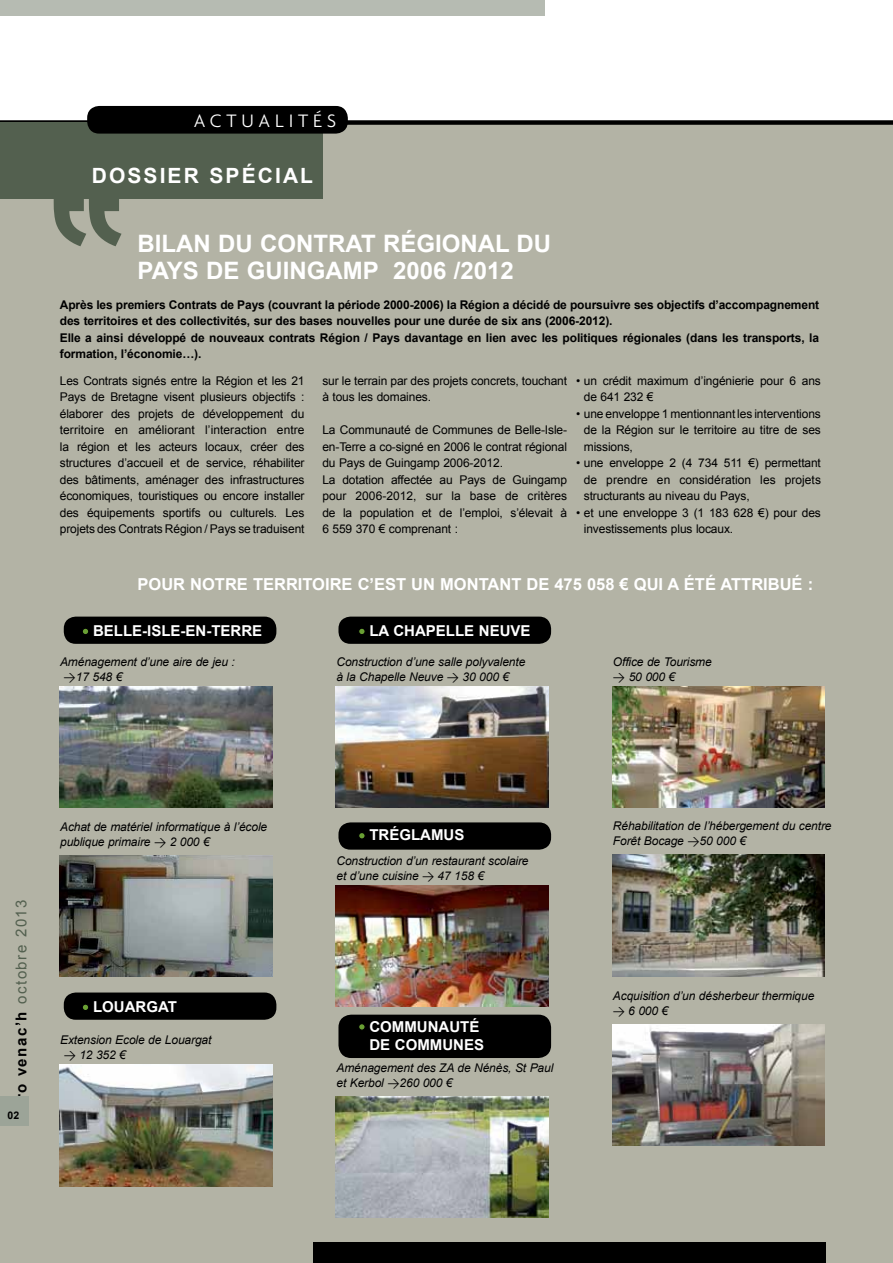
<style>
.page{position:relative;width:893px;height:1263px;background:#fff}
.page>*{position:absolute;margin:0;border:0;box-sizing:border-box;transform-origin:0 0}
.t1{font:700 24px "Arial";color:#fff}
.t2{font:700 21px "Arial";color:#fff}
.t3{font:300 19.5px "Agenda";letter-spacing:.25em;color:#fff}
.t4{font:700 16.5px "Arial";color:#fff}
.t5{font:700 15px/18px "Arial";color:#fff}
.t6{font:15px "Arial";letter-spacing:.1em;color:#53604f}
.t7{font:12px/16.5px "Arial";letter-spacing:-.01em;color:#000}
.t8{font:italic 12px/15px "Arial";letter-spacing:-.01em;color:#000}
.t9{font:700 12px/16.5px "Arial";letter-spacing:-.01em;color:#000}
.t10{font:700 10.5px "Arial";color:#000}
.s1{font-family:"DIN";font-style:normal}
.s2{font-weight:700;color:#000}
</style>
<div class="page">
<div style="left:0;top:124px;width:893px;height:1139px;background:#b3b3a5"></div>
<div style="left:64px;top:617px;width:212px;height:27px;background:#000;border-radius:12px"></div>
<div style="left:64px;top:992px;width:212px;height:28px;background:#000;border-radius:12px"></div>
<div style="left:338px;top:617px;width:213px;height:27px;background:#000;border-radius:12px"></div>
<div style="left:338px;top:822px;width:213px;height:28px;background:#000;border-radius:12px"></div>
<div style="left:338px;top:1015px;width:213px;height:43px;background:#000;border-radius:13px"></div>
<div style="left:0;top:120px;width:893px;height:5px;background:#000"></div>
<div style="left:0;top:0;width:545px;height:16px;background:#b6bbb2"></div>
<div style="left:0;top:122px;width:322px;height:76px;background:#53604f"></div>
<svg style="left:54px;top:198px;width:68px;height:48px"></svg>
<div style="left:313px;top:1242px;width:513px;height:21px;background:#000"></div>
<div style="left:0;top:1096px;width:28px;height:29px;background:#9ca498"></div>
<div style="left:82px;top:628px;width:7px;height:7px;background:#6aa034;border-radius:50%"></div>
<div style="left:82px;top:627px;width:7px;height:8px;border:1px solid #000;border-radius:50%"></div>
<div style="left:82px;top:1004px;width:7px;height:6px;background:#6aa034;border-radius:50%"></div>
<div style="left:82px;top:1003px;width:7px;height:8px;border:1px solid #000;border-radius:50%"></div>
<div style="left:359px;top:628px;width:6px;height:7px;background:#6aa034;border-radius:50%"></div>
<div style="left:358px;top:627px;width:8px;height:8px;border:1px solid #000;border-radius:50%"></div>
<div style="left:359px;top:832px;width:6px;height:7px;background:#6aa034;border-radius:50%"></div>
<div style="left:358px;top:832px;width:8px;height:8px;border:1px solid #000;border-radius:50%"></div>
<svg style="left:360px;top:1025px;width:4px;height:4px"></svg>
<div style="left:358px;top:1023px;width:8px;height:8px;border:1px solid #000;border-radius:50%"></div>
<img style="left:60px;top:686px;width:212px;height:122px">
<img style="left:336px;top:686px;width:213px;height:122px">
<img style="left:612px;top:686px;width:213px;height:122px">
<img style="left:612px;top:855px;width:213px;height:122px">
<img style="left:336px;top:885px;width:213px;height:122px">
<img style="left:336px;top:1096px;width:213px;height:122px">
<img style="left:60px;top:855px;width:212px;height:122px">
<img style="left:60px;top:1065px;width:212px;height:121px">
<img style="left:612px;top:1024px;width:213px;height:122px">
<div style="left:87px;top:106px;width:261px;height:28px;background:#000;border-radius:12px"></div>
<h3 class="t3" style="left:194px;top:110px;width:144px">ACTUALITÉS</h3>
<h2 class="t2" style="left:92px;top:164px;width:17px">dossier</h2>
<h2 class="t2" style="left:209px;top:164px;width:105px">spécial</h2>
<h1 class="t1" style="left:137px;top:230px;width:158px">Bilan du contrat</h1>
<h1 class="t1" style="left:383px;top:230px;width:34px">Régiona</h1>
<h1 class="t1" style="left:495px;top:230px;width:39px">l du</h1>
<h1 class="t1" style="left:137px;top:257px;width:145px">Pays de Guinga</h1>
<h1 class="t1" style="left:343px;top:257px;width:173px">mp 2006 /2012</h1>
<p class="t9" style="left:60px;top:296px;width:761px">Après les premiers Contrats de Pays (couvrant la période 2000-2006) la Région a décidé de poursuivre ses objectifs d’accompagnement des territoires et des collectivités, sur des bases nouvelles pour une durée de six ans (2006-2012).<br>Elle a ainsi développé de nouveaux contrats Région / Pays davantage en lien avec les politiques régionales (dans les transports, la formation, l’économie…).</p>
<p class="t7" style="left:322px;top:372px;width:246px">sur le terrain par des projets concrets, touchant à tous les domaines.</p>
<p class="t7" style="left:322px;top:422px;width:246px">La Communauté de Communes de Belle-Isle&shy;en-Terre a co-signé en 2006 le contrat régional du Pays de Guingamp 2006-2012.<br>La dotation affectée au Pays de Guingamp pour 2006-2012, sur la base de critères de la population et de l’emploi, s’élevait à 6 559 370 € comprenant :</p>
<p class="t7" style="left:584px;top:372px;width:239px;text-indent:-8px">• un crédit maximum d’ingénierie pour 6 ans de 641 232 €</p>
<p class="t7" style="left:584px;top:405px;width:239px;text-align:justify;text-indent:-8px">• une enveloppe 1 mentionnant les interventions de la Région sur le territoire au titre de ses missions,</p>
<p class="t7" style="left:584px;top:455px;width:239px;text-align:justify;text-indent:-8px">• une enveloppe 2 (4 734 511 €) permettant de prendre en considération les projets structurants au niveau du Pays,</p>
<p class="t7" style="left:584px;top:504px;width:239px;text-indent:-8px">• et une enveloppe 3 (1 183 628 €) pour des investissements plus locaux.</p>
<p class="t7" style="left:60px;top:372px;width:246px;text-align:justify">Les Contrats signés entre la Région et les 21<br>Pays de Bretagne visent plusieurs objectifs : élaborer des projets de développement du territoire en améliorant l’interaction entre la région et les acteurs locaux, créer des structures d’accueil et de service, réhabiliter des bâtiments, aménager des infrastructures économiques, touristiques ou encore installer des équipements sportifs ou culturels. Les projets des Contrats Région / Pays se traduisent</p>
<h3 class="t4" style="left:137px;top:575px;width:13px">Pour</h3>
<h3 class="t4" style="left:190px;top:575px;width:13px">notre</h3>
<h3 class="t4" style="left:253px;top:575px;width:11px">territoire</h3>
<h3 class="t4" style="left:358px;top:575px;width:28px">c’est</h3>
<h3 class="t4" style="left:411px;top:575px;width:55px">un montant</h3>
<h3 class="t4" style="left:526px;top:575px;width:169px">de 475 058 € qui a été</h3>
<h3 class="t4" style="left:720px;top:575px;width:11px">attri</h3>
<h3 class="t4" style="left:768px;top:575px;width:21px">bué</h3>
<h3 class="t4" style="left:808px;top:575px;width:7px">:</h3>
<p class="t5" style="left:93px;top:622px;width:139px">Belle-Isle-en -Terre</p>
<p class="t5" style="left:369px;top:622px;width:161px">La Chapelle Neuve</p>
<p class="t8" style="left:60px;top:654px;width:176px">Aménagement d’une aire de jeu : <span class="s1">&gt;</span>17 548 €</p>
<p class="t8" style="left:336px;top:654px;width:190px">Construction d’une salle polyvalente à la Chapelle Neuve <span class="s1">&gt;</span> 30 000 €</p>
<p class="t8" style="left:613px;top:654px;width:100px">Office de Tourisme <span class="s1">&gt;</span> 50 000 €</p>
<p class="t6" style="left:13px;top:1111px;width:213px;rotate:-90deg"><span class="s2">bro venac’h</span> octobre 2013</p>
<p class="t10" style="left:8px;top:1109px;width:13px">02</p>
<p class="t8" style="left:60px;top:819px;width:209px">Achat de matériel informatique à l’école publique primaire <span class="s1">&gt;</span> 2 000 €</p>
<p class="t5" style="left:93px;top:998px;width:21px">louargat</p>
<p class="t8" style="left:60px;top:1032px;width:153px">Extension Ecole de Louargat <span class="s1">&gt;</span> 12 352 €</p>
<p class="t5" style="left:369px;top:826px;width:21px">Trég</p>
<p class="t5" style="left:411px;top:826px;width:44px">lamus</p>
<p class="t8" style="left:337px;top:853px;width:194px">Construction d’un restaurant scolaire et d’une cuisine <span class="s1">&gt;</span> 47 158 €</p>
<p class="t5" style="left:369px;top:1017px;width:84px">Communauté<br>de Communes</p>
<p class="t8" style="left:336px;top:1060px;width:218px">Aménagement des ZA de Nénès, St Paul et Kerbol <span class="s1">&gt;</span>260 000 €</p>
<p class="t8" style="left:613px;top:819px;width:220px">Réhabilitation de l’hébergement du centre<br>Forêt Bocage <span class="s1">&gt;</span>50 000 €</p>
<p class="t8" style="left:613px;top:988px;width:203px">Acquisition d’un désherbeur thermique <span class="s1">&gt;</span> 6 000 €</p>
</div>
